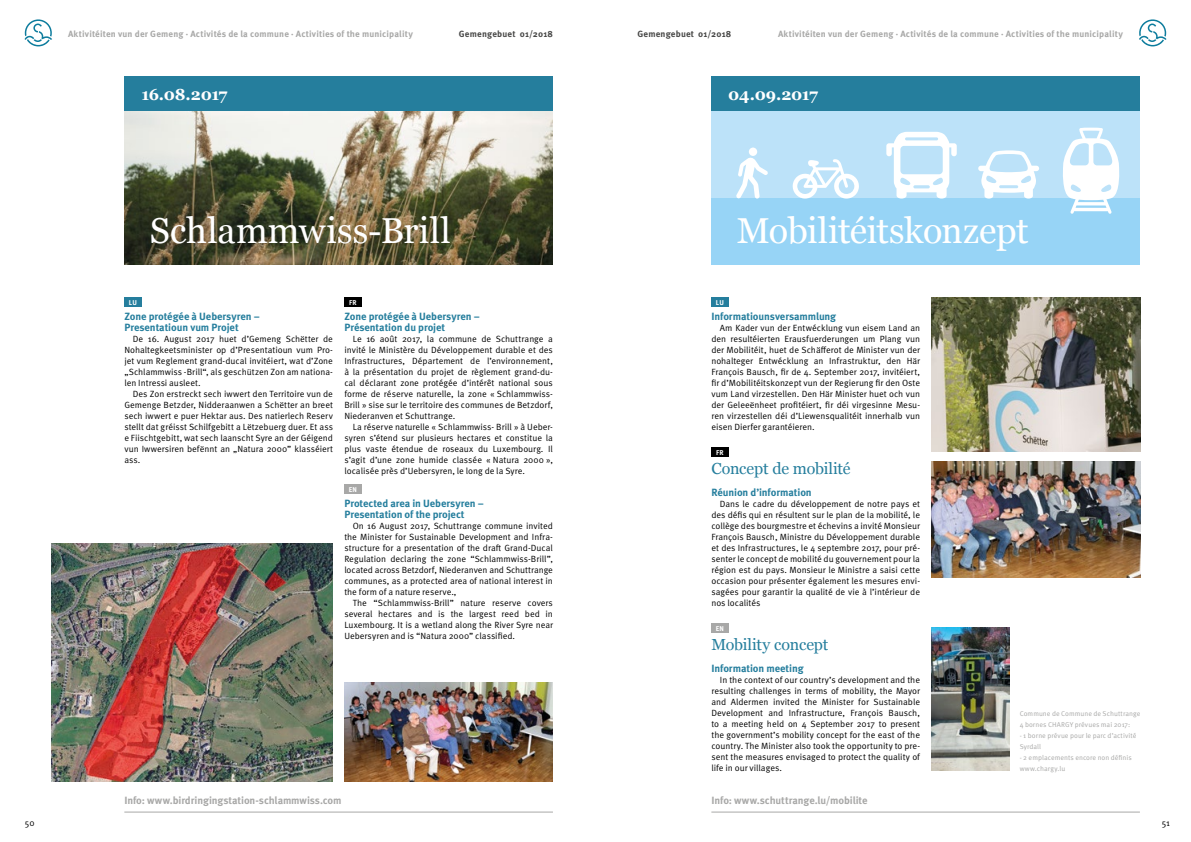
<style>
.page{position:relative;width:1191px;height:842px;background:#fff}
.page>*{position:absolute;margin:0;border:0;box-sizing:border-box;transform-origin:0 0}
.t1{font:36px "Georgia";letter-spacing:-.005em;color:#fff}
.t2{font:16px "Georgia";letter-spacing:-.015em;color:#257e9d}
.t3{font:700 16px "Georgia";letter-spacing:-.025em;color:#fff}
.t4{font:700 10.5px/11px "Meta OT";letter-spacing:-.01em;color:#257e9d}
.t5{font:700 10.5px "Meta OT";letter-spacing:-.01em;color:#a8a8a7}
.t6{font:9px/11px "Meta OT Norm";color:#000;text-align:justify}
.t7{font:700 9px "Meta OT";letter-spacing:.015em;color:#a8a8a7}
.t8{font:700 9px "Meta OT";letter-spacing:.02em;color:#474746}
.t9{font:7px/11px "Meta OT Norm";letter-spacing:.005em;color:#a8a8a7}
.t10{font:700 7px "Meta OT";letter-spacing:.03em;color:#fff}
</style>
<div class="page">
<svg style="left:25px;top:19px;width:27px;height:27px"></svg>
<svg style="left:1139px;top:19px;width:27px;height:27px"></svg>
<div style="left:711px;top:77px;width:428px;height:188px;background:#bce2f9"></div>
<div style="left:711px;top:199px;width:429px;height:66px;background:#97d4f6"></div>
<div style="left:711px;top:77px;width:428px;height:34px;background:#257e9d"></div>
<div style="left:749px;top:148px;width:8px;height:8px;background:#fff;border-radius:50%"></div>
<svg style="left:736px;top:157px;width:32px;height:42px"></svg>
<svg style="left:978px;top:150px;width:61px;height:49px"></svg>
<svg style="left:792px;top:159px;width:67px;height:40px"></svg>
<svg style="left:886px;top:132px;width:70px;height:67px"></svg>
<svg style="left:1061px;top:128px;width:59px;height:86px"></svg>
<img style="left:344px;top:683px;width:209px;height:99px">
<div style="left:124px;top:297px;width:17px;height:10px;background:#257e9d"></div>
<div style="left:711px;top:297px;width:17px;height:10px;background:#257e9d"></div>
<div style="left:711px;top:447px;width:17px;height:10px;background:#000"></div>
<div style="left:711px;top:623px;width:17px;height:10px;background:#a8a8a7"></div>
<img style="left:931px;top:298px;width:209px;height:153px">
<img style="left:931px;top:462px;width:209px;height:115px">
<img style="left:124px;top:111px;width:429px;height:154px">
<div style="left:344px;top:297px;width:17px;height:10px;background:#000"></div>
<div style="left:344px;top:484px;width:17px;height:10px;background:#a8a8a7"></div>
<div style="left:124px;top:77px;width:429px;height:34px;background:#257e9d"></div>
<img style="left:51px;top:544px;width:282px;height:238px">
<hr style="left:124px;top:812px;width:429px;height:1px;background:#a8a8a7">
<hr style="left:711px;top:812px;width:428px;height:1px;background:#a8a8a7">
<img style="left:931px;top:627px;width:78px;height:144px">
<p class="t7" style="left:68px;top:28px;width:346px">Aktivitéiten vun der Gemeng · Activités de la commune · Activities of the municipality</p>
<p class="t8" style="left:459px;top:28px;width:96px">Gemengebuet 01/2018</p>
<p class="t8" style="left:637px;top:28px;width:95px">Gemengebuet 01/2018</p>
<p class="t7" style="left:778px;top:28px;width:346px">Aktivitéiten vun der Gemeng · Activités de la commune · Activities of the municipality</p>
<h2 class="t3" style="left:141px;top:85px;width:88px">16.08.2017</h2>
<h2 class="t3" style="left:728px;top:85px;width:91px">04.09.2017</h2>
<h1 class="t1" style="left:150px;top:210px;width:302px">Schlammwiss-Brill</h1>
<h1 class="t1" style="left:737px;top:210px;width:293px">Mobilitéitskonzept</h1>
<p class="t10" style="left:129px;top:298px;width:10px">LU</p>
<p class="t10" style="left:349px;top:298px;width:9px">FR</p>
<p class="t10" style="left:716px;top:298px;width:10px">LU</p>
<p class="t4" style="left:124px;top:311px;width:137px">Zone protégée à Uebersyren –<br>Presentatioun vum Projet</p>
<p class="t6" style="left:124px;top:333px;width:210px;text-indent:9px">De 16. August 2017 huet d’Gemeng Schëtter de Nohaltegkeetsminister op d’Presentatioun vum Pro&shy;jet vum Reglement grand-ducal invitéiert, wat d’Zone „Schlammwiss -Brill“, als geschützen Zon am nationa&shy;len Intressi ausleet.</p>
<p class="t6" style="left:124px;top:388px;width:210px;text-indent:9px">Des Zon erstreckt sech iwwert den Territoire vun de Gemenge Betzder, Nidderaanwen a Schëtter an breet sech iwwert e puer Hektar aus. Des natierlech Reserv stellt dat gréisst Schilfgebitt a Lëtzebuerg duer. Et ass e Fiischtgebitt, wat sech laanscht Syre an der Géigend vun Iwwersiren befënnt an „Natura 2000” klasséiert ass.</p>
<p class="t4" style="left:344px;top:311px;width:137px">Zone protégée à Uebersyren –<br>Présentation du projet</p>
<p class="t6" style="left:344px;top:333px;width:210px;text-indent:9px">Le 16 août 2017, la commune de Schuttrange a invité le Ministère du Développement durable et des Infrastructures, Département de l’environnement, à la présentation du projet de règlement grand-du&shy;cal déclarant zone protégée d’intérêt national sous forme de réserve naturelle, la zone « Schlammwiss-Brill » sise sur le territoire des communes de Betzdorf, Niederanven et Schuttrange.</p>
<p class="t6" style="left:344px;top:421px;width:210px;text-indent:8px">La réserve naturelle « Schlammwiss- Brill » à Ueber&shy;syren s’étend sur plusieurs hectares et constitue la plus vaste étendue de roseaux du Luxembourg. Il s’agit d’une zone humide classée « Natura 2000 », localisée près d’Uebersyren, le long de la Syre.</p>
<p class="t4" style="left:344px;top:498px;width:141px">Protected area in Uebersyren –<br>Presentation of the project</p>
<p class="t6" style="left:344px;top:520px;width:210px;text-indent:9px">On 16 August 2017, Schuttrange commune invited the Minister for Sustainable Development and Infra&shy;structure for a presentation of the draft Grand-Ducal Regulation declaring the zone “Schlammwiss-Brill”, located across Betzdorf, Niederanven and Schuttrange communes, as a protected area of national interest in the form of a nature reserve.,</p>
<p class="t6" style="left:344px;top:597px;width:210px;text-indent:8px">The “Schlammwiss-Brill” nature reserve covers several hectares and is the largest reed bed in Luxembourg. It is a wetland along the River Syre near Uebersyren and is “Natura 2000” classified.</p>
<p class="t10" style="left:349px;top:485px;width:10px">EN</p>
<p class="t4" style="left:711px;top:311px;width:126px">Informatiounsversammlung</p>
<p class="t6" style="left:711px;top:322px;width:210px;text-indent:9px">Am Kader vun der Entwécklung vun eisem Land an den resultéierten Erausfuerderungen um Plang vun der Mobilitéit, huet de Schäfferot de Minister vun der nohalteger Entwécklung an Infrastruktur, den Här François Bausch, fir de 4. September 2017, invitéiert, fir d’Mobilitéitskonzept vun der Regierung fir den Oste vum Land virzestellen. Den Här Minister huet och vun der Geleeënheet profitéiert, fir déi virgesinne Mesu&shy;ren virzestellen déi d’Liewensqualitéit innerhalb vun eisen Dierfer garantéieren.</p>
<h2 class="t2" style="left:711px;top:459px;width:141px">Concept de mobilité</h2>
<p class="t4" style="left:711px;top:487px;width:102px">Réunion d’information</p>
<p class="t6" style="left:711px;top:498px;width:210px;text-indent:9px">Dans le cadre du développement de notre pays et des défis qui en résultent sur le plan de la mobilité, le collège des bourgmestre et échevins a invité Monsieur François Bausch, Ministre du Développement durable et des Infrastructures, le 4 septembre 2017, pour pré&shy;senter le concept de mobilité du gouvernement pour la région est du pays. Monsieur le Ministre a saisi cette occasion pour présenter également les mesures envi&shy;sagées pour garantir la qualité de vie à l’intérieur de nos localités</p>
<h2 class="t2" style="left:711px;top:635px;width:118px">Mobility concept</h2>
<p class="t4" style="left:711px;top:663px;width:94px">Information meeting</p>
<p class="t6" style="left:711px;top:674px;width:210px;text-indent:9px">In the context of our country’s development and the resulting challenges in terms of mobility, the Mayor and Aldermen invited the Minister for Sustainable Development and Infrastructure, François Bausch, to a meeting held on 4 September 2017 to present the government’s mobility concept for the east of the country. The Minister also took the opportunity to pre&shy;sent the measures envisaged to protect the quality of life in our villages.</p>
<p class="t10" style="left:716px;top:448px;width:9px">FR</p>
<p class="t10" style="left:716px;top:624px;width:10px">EN</p>
<p class="t9" style="left:1019px;top:708px;width:122px">Commune de Commune de Schuttrange<br>4 bornes CHARGY prévues mai 2017:</p>
<p class="t9" style="left:1019px;top:730px;width:118px">- 1 borne prévue pour le parc d’activité<br>Syrdall</p>
<p class="t9" style="left:1019px;top:752px;width:114px">- 2 emplacements encore non définis www.chargy.lu</p>
<p class="t5" style="left:124px;top:793px;width:219px">Info: www.birdringingstation-schlammwiss.com</p>
<p class="t5" style="left:711px;top:793px;width:157px">Info: www.schuttrange.lu/mobilite</p>
<p class="t6" style="left:25px;top:817px;width:11px">50</p>
<p class="t6" style="left:1161px;top:817px;width:10px">51</p>
</div>
